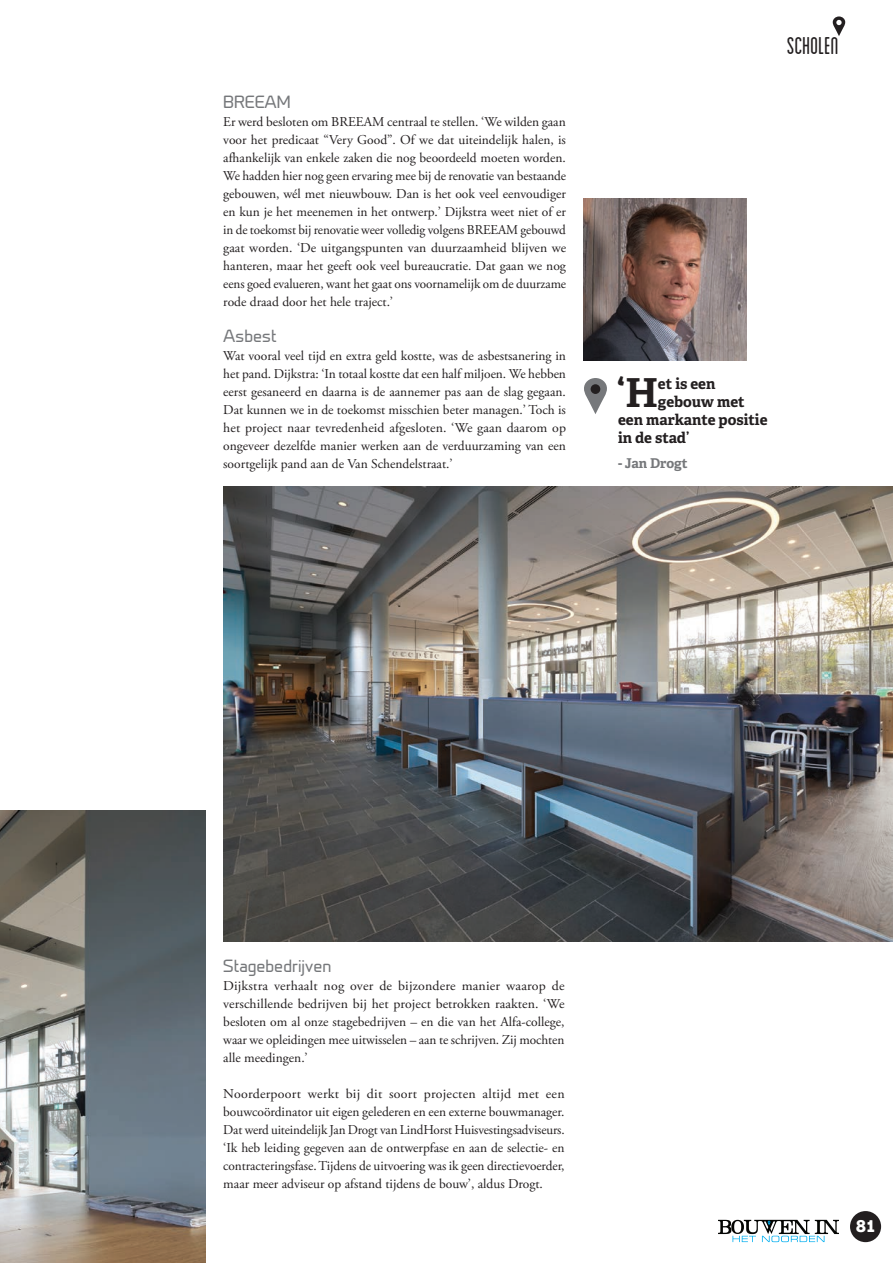
<style>
.page{position:relative;width:893px;height:1263px;background:#fff}
.page>*{position:absolute;margin:0;border:0;box-sizing:border-box;transform-origin:0 0}
.Quotes{font:700 39.9px "Adelle Basic";color:#231f20}
.t1{font:condensed 25.5px "Blanch";color:#231f20}
.t2{font:18px "Archive";color:#fff}
.Main_Paragraphs{font:16.5px "Prime";color:#76787b}
.Quotes-2{font:700 15px "Adelle Basic";letter-spacing:-.005em;color:#231f20}
.Main_Paragraphs-2{font:13.5px/18px "Adobe Garamond Pro";color:#231f20;text-align:justify}
.Quotes-3{font:700 13.5px "Adelle Basic";color:#76787b}
</style>
<div class="page">
<img style="left:0;top:810px;width:205px;height:453px">
<svg style="left:584px;top:378px;width:23px;height:36px"></svg>
<div style="left:591px;top:384px;width:9px;height:10px;background:#231f20;border-radius:50%"></div>
<img style="left:584px;top:198px;width:162px;height:162px">
<img style="left:223px;top:486px;width:670px;height:456px">
<svg style="left:833px;top:16px;width:12px;height:20px"></svg>
<svg style="left:836px;top:20px;width:6px;height:5px"></svg>
<svg style="left:718px;top:1220px;width:121px;height:22px"></svg>
<div style="left:850px;top:1211px;width:31px;height:31px;background:#231f20;border-radius:50%"></div>
<p class="Main_Paragraphs" style="left:223px;top:92px;width:69px">BREEAM</p>
<p class="Main_Paragraphs-2" style="left:223px;top:113px;width:344px">Er werd besloten om BREEAM centraal te stellen. ‘We wilden gaan voor het predicaat “Very Good”. Of we dat uiteindelijk halen, is afhankelijk van enkele zaken die nog beoordeeld moeten worden.<br>We hadden hier nog geen ervaring mee bij de renovatie van bestaande gebouwen, wél met nieuwbouw. Dan is het ook veel eenvoudiger en kun je het meenemen in het ontwerp.’ Dijkstra weet niet of er in de toekomst bij renovatie weer volledig volgens BREEAM gebouwd gaat worden. ‘De uitgangspunten van duurzaamheid blijven we hanteren, maar het geeft ook veel bureaucratie. Dat gaan we nog eens goed evalueren, want het gaat ons voornamelijk om de duurzame rode draad door het hele traject.’</p>
<p class="Main_Paragraphs" style="left:223px;top:326px;width:55px">Asbest</p>
<p class="Main_Paragraphs-2" style="left:223px;top:347px;width:344px">Wat vooral veel tijd en extra geld kostte, was de asbestsanering in het pand. Dijkstra: ‘In totaal kostte dat een half miljoen. We hebben eerst gesaneerd en daarna is de aannemer pas aan de slag gegaan.<br>Dat kunnen we in de toekomst misschien beter managen.’ Toch is het project naar tevredenheid afgesloten. ‘We gaan daarom op ongeveer dezelfde manier werken aan de verduurzaming van een soortgelijk pand aan de Van Schendelstraat.’</p>
<h2 class="t1" style="left:787px;top:32px;width:53px">SCHOLEN</h2>
<p class="Quotes" style="left:616px;top:368px;width:43px">‘H</p>
<p class="Quotes-2" style="left:658px;top:374px;width:59px">et is een</p>
<p class="Quotes-2" style="left:658px;top:392px;width:88px">gebouw met</p>
<p class="Quotes-2" style="left:618px;top:410px;width:151px">een markante positie</p>
<p class="Quotes-2" style="left:618px;top:428px;width:73px">in de stad’</p>
<p class="Quotes-3" style="left:618px;top:455px;width:71px">- Jan Drogt</p>
<p class="Main_Paragraphs" style="left:223px;top:956px;width:110px">Stagebedrijven</p>
<p class="Main_Paragraphs-2" style="left:223px;top:977px;width:343px">Dijkstra verhaalt nog over de bijzondere manier waarop de verschillende bedrijven bij het project betrokken raakten. ‘We besloten om al onze stagebedrijven – en die van het Alfa-college, waar we opleidingen mee uitwisselen – aan te schrijven. Zij mochten alle meedingen.’</p>
<p class="Main_Paragraphs-2" style="left:223px;top:1085px;width:343px">Noorderpoort werkt bij dit soort projecten altijd met een bouwcoördinator uit eigen gelederen en een externe bouwmanager.<br>Dat werd uiteindelijk Jan Drogt van LindHorst Huisvestingsadviseurs. ‘Ik heb leiding gegeven aan de ontwerpfase en aan de selectie- en contracteringsfase. Tijdens de uitvoering was ik geen directievoerder, maar meer adviseur op afstand tijdens de bouw’, aldus Drogt.</p>
<p class="t2" style="left:856px;top:1216px;width:21px">81</p>
</div>
